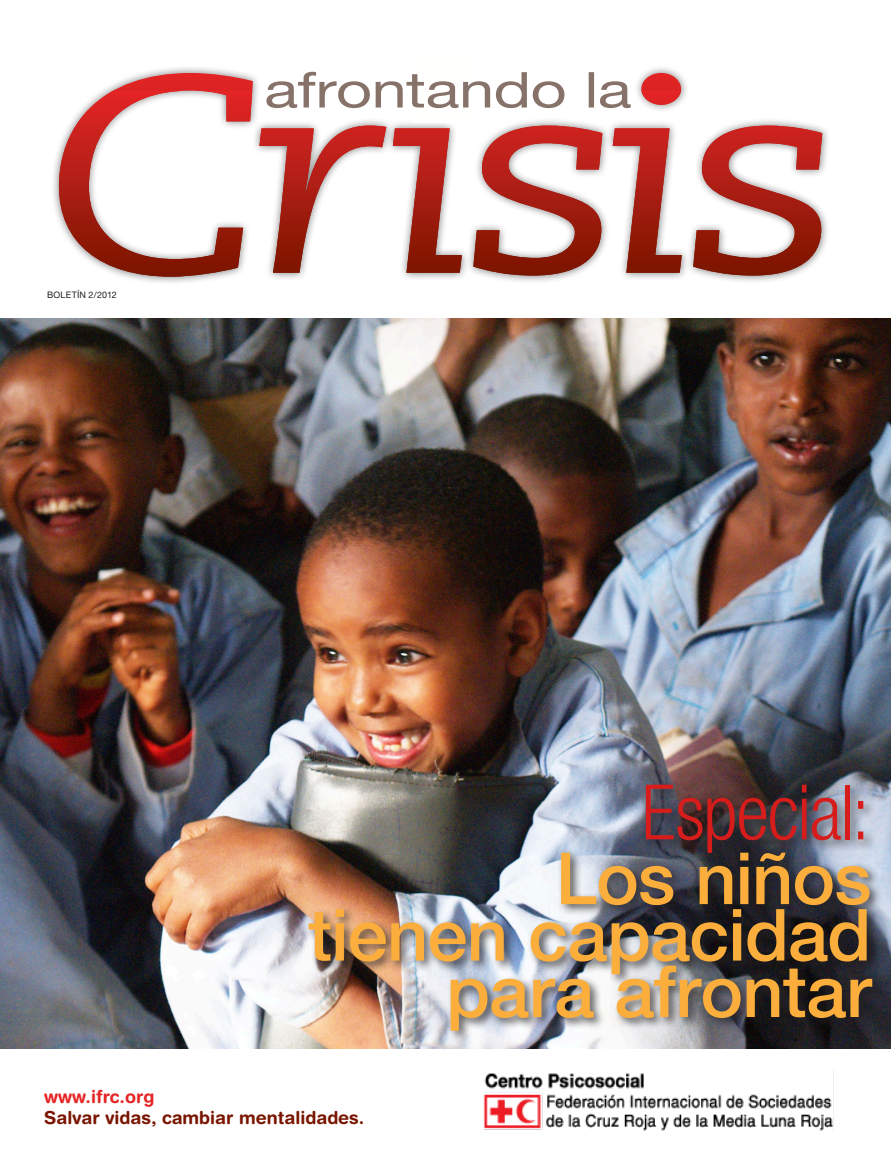
<style>
.page{position:relative;width:891px;height:1161px;background:#fff}
.page>*{position:absolute;margin:0;border:0;box-sizing:border-box;transform-origin:0 0}
.t1{font:300 condensed 76.5px "Helvetica Neue LT Std";letter-spacing:-.02em;color:#d61d1b}
.t2{font:500 72px/56.4px "Helvetica Neue LT Std";letter-spacing:-.01em;color:#fbae3c;text-align:right}
.t3{font:700 18px "Helvetica Rounded LT Std";color:#791500}
.t4{font:700 18px "Helvetica Rounded LT Std";color:#e52425}
.t5{font:9px "Helvetica Neue LT Std";letter-spacing:.02em;color:#231f20}
</style>
<div class="page">
<img style="left:484px;top:1069px;width:350px;height:62px">
<div style="left:50px;top:65px;width:781px;height:220px;background:#231f20;opacity:.6"></div>
<svg style="left:59px;top:73px;width:763px;height:17px"></svg>
<svg style="left:59px;top:90px;width:763px;height:187px"></svg>
<img style="left:0;top:319px;width:891px;height:730px">
<div style="left:413px;top:56px;width:64px;height:66px;background:#fffffe"></div>
<div style="left:305px;top:849px;width:580px;height:194px;background:#231f20;opacity:.75"></div>
<div style="left:641px;top:780px;width:236px;height:86px;background:#231f20;opacity:.75"></div>
<svg style="left:266px;top:72px;width:365px;height:36px"></svg>
<p class="t5" style="left:47px;top:290px;width:71px">BOLETÍN 2/2012</p>
<p class="t1" style="left:642px;top:768px;width:230px">Especial:</p>
<p class="t2" style="left:308px;top:850px;width:565px">Los niños<br>tienen capacidad para afrontar</p>
<p class="t4" style="left:44px;top:1086px;width:112px">www.ifrc.org</p>
<p class="t3" style="left:44px;top:1107px;width:322px">Salvar vidas, cambiar mentalidades.</p>
</div>
